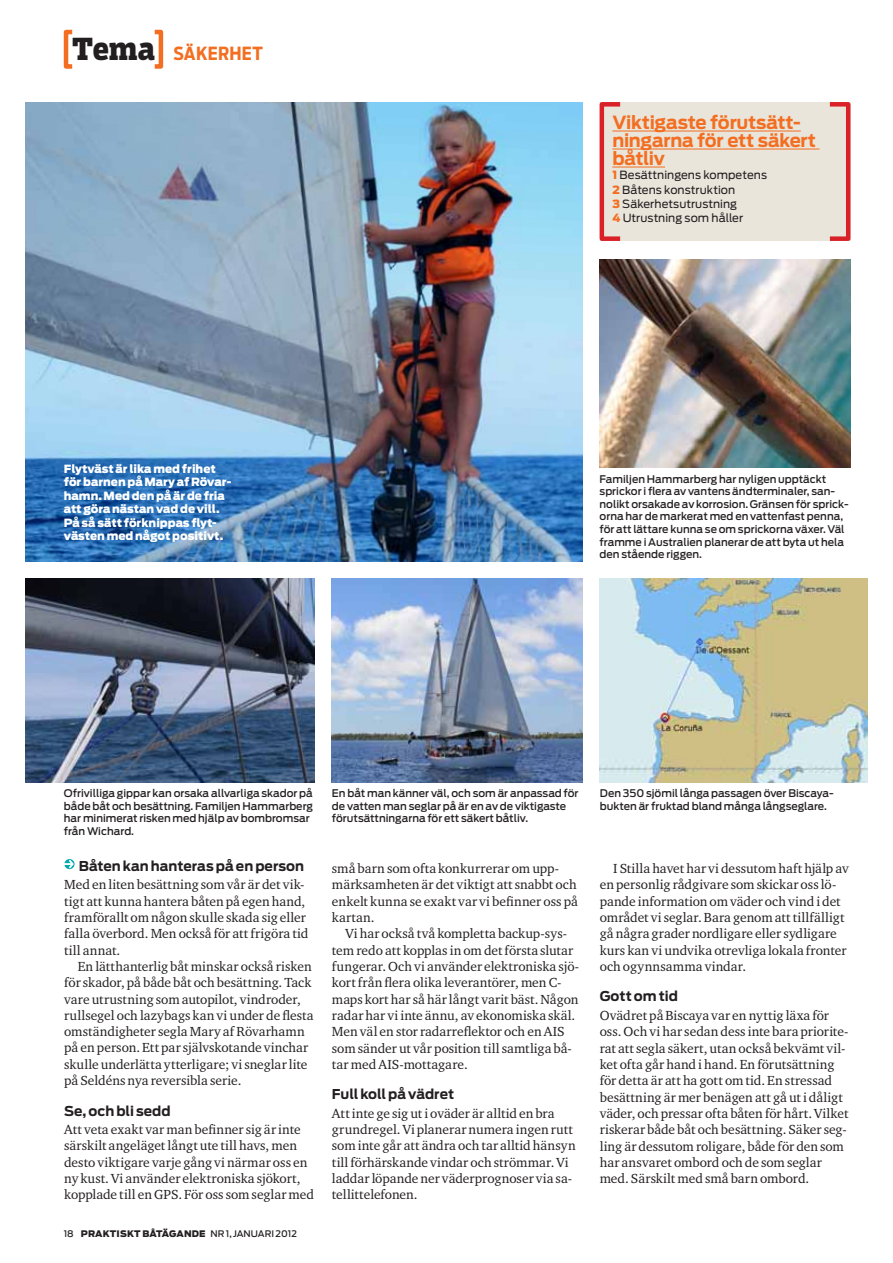
<style>
.page{position:relative;width:893px;height:1263px;background:#fff}
.page>*{position:absolute;margin:0;border:0;box-sizing:border-box;transform-origin:0 0}
.t1{font:700 18px/18px "Antenna";letter-spacing:-.015em;color:#f36e21}
.t2{font:700 18px "Antenna Cond";letter-spacing:.015em;color:#f36e21}
.t3{font:13.5px/16.4px "Charter ITC Regu OS";color:#231f20}
.t4{font:700 13.5px "Antenna";color:#231f20}
.t5{font:900 11.25px/13.5px "Antenna";color:#fff}
.t6{font:11.25px/14.2px "Antenna";letter-spacing:.005em;color:#231f20}
.t7{font:500 10.5px/12.6px "Antenna";color:#231f20}
.t8{font:900 9px "Antenna";letter-spacing:.015em;color:#231f20}
.t9{font:500 9px "Antenna";color:#231f20}
.s1{font-family:"Boomer Serif Cond";font-weight:800;font-size:30px;color:#231f20}
.s2{font-weight:900;color:#f36e21}
.s3{font-weight:500}
</style>
<div class="page">
<div style="left:64px;top:30px;width:10px;height:39px;border:4px solid #f36e21"></div>
<div style="left:152px;top:30px;width:11px;height:39px;border:4px solid #f36e21"></div>
<img style="left:26px;top:102px;width:557px;height:459px">
<div style="left:600px;top:102px;width:250px;height:139px;background:#e9e5db"></div>
<hr style="left:612px;top:131px;width:189px;height:1px;background:#f36e21">
<hr style="left:612px;top:149px;width:207px;height:1px;background:#f36e21">
<hr style="left:612px;top:167px;width:53px;height:1px;background:#f36e21">
<div style="left:600px;top:102px;width:22px;height:139px;border:4px solid #da2128"></div>
<div style="left:828px;top:102px;width:22px;height:139px;border:4px solid #da2128"></div>
<svg style="left:64px;top:859px;width:11px;height:10px"></svg>
<img style="left:26px;top:578px;width:289px;height:204px">
<img style="left:600px;top:259px;width:251px;height:209px">
<img style="left:600px;top:578px;width:268px;height:204px">
<img style="left:332px;top:578px;width:251px;height:204px">
<h1 class="t2" style="left:72px;top:43px;width:192px"><span class="s1">Tema</span> SÄKERHET</h1>
<p class="t5" style="left:64px;top:462px;width:169px">Flytväst är lika med frihet för barnen på Mary af Rövar&shy;hamn. Med den på är de fria att göra nästan vad de vill.<br>På så sätt förknippas flyt&shy;västen med något positivt.</p>
<h1 class="t1" style="left:612px;top:114px;width:205px">Viktigaste förutsätt&shy;ningarna för ett säkert båtliv</h1>
<p class="t6" style="left:612px;top:168px;width:156px"><span class="s2">1</span> Besättningens kompetens<br><span class="s2">2</span> Båtens konstruktion<br><span class="s2">3</span> Säkerhetsutrustning<br><span class="s2">4</span> Utrustning som håller</p>
<p class="t7" style="left:600px;top:472px;width:250px">Familjen Hammarberg har nyligen upptäckt sprickor i flera av vantens ändterminaler, san&shy;nolikt orsakade av korrosion. Gränsen för sprick&shy;orna har de markerat med en vattenfast penna, för att lättare kunna se om sprickorna växer. Väl framme i Australien planerar de att byta ut hela den stående riggen.</p>
<p class="t7" style="left:64px;top:787px;width:251px">Ofrivilliga gippar kan orsaka allvarliga skador på både båt och besättning. Familjen Hammarberg har minimerat risken med hjälp av bombromsar från Wichard.</p>
<p class="t7" style="left:332px;top:787px;width:248px">En båt man känner väl, och som är anpassad för de vatten man seglar på är en av de viktigaste förutsättningarna för ett säkert båtliv.</p>
<p class="t7" style="left:600px;top:787px;width:235px">Den 350 sjömil långa passagen över Biscaya&shy;bukten är fruktad bland många långseglare.</p>
<p class="t4" style="left:79px;top:858px;width:227px">Båten kan hanteras på en person</p>
<p class="t3" style="left:64px;top:876px;width:246px">Med en liten besättning som vår är det vik&shy;tigt att kunna hantera båten på egen hand, framförallt om någon skulle skada sig eller falla överbord. Men också för att frigöra tid till annat.</p>
<p class="t3" style="left:64px;top:958px;width:251px;text-indent:14px">En lätthanterlig båt minskar också risken för skador, på både båt och besättning. Tack vare utrustning som autopilot, vindroder, rullsegel och lazybags kan vi under de flesta omständigheter segla Mary af Rövarhamn på en person. Ett par självskotande vinchar skulle underlätta ytterligare; vi sneglar lite på Seldéns nya reversibla serie.</p>
<p class="t4" style="left:64px;top:1102px;width:108px">Se, och bli sedd</p>
<p class="t3" style="left:64px;top:1121px;width:251px">Att veta exakt var man befinner sig är inte särskilt angeläget långt ute till havs, men desto viktigare varje gång vi närmar oss en ny kust. Vi använder elektroniska sjökort, kopplade till en GPS. För oss som seglar med</p>
<p class="t8" style="left:64px;top:1228px;width:143px"><span class="s3">18</span> praktiskt båtägande</p>
<p class="t9" style="left:210px;top:1228px;width:88px">nr 1, JANUARI 2012</p>
<p class="t3" style="left:332px;top:860px;width:247px">små barn som ofta konkurrerar om upp&shy;märksamheten är det viktigt att snabbt och enkelt kunna se exakt var vi befinner oss på kartan.</p>
<p class="t3" style="left:332px;top:925px;width:249px;text-indent:14px">Vi har också två kompletta backup-sys&shy;tem redo att kopplas in om det första slutar fungerar. Och vi använder elektroniska sjö&shy;kort från flera olika leverantörer, men C&shy;maps kort har så här långt varit bäst. Någon radar har vi inte ännu, av ekonomiska skäl.<br>Men väl en stor radarreflektor och en AIS som sänder ut vår position till samtliga bå&shy;tar med AIS-mottagare.</p>
<p class="t4" style="left:332px;top:1086px;width:124px">Full koll på vädret</p>
<p class="t3" style="left:332px;top:1105px;width:245px">Att inte ge sig ut i oväder är alltid en bra grundregel. Vi planerar numera ingen rutt som inte går att ändra och tar alltid hänsyn till förhärskande vindar och strömmar. Vi laddar löpande ner väderprognoser via sa&shy;tellittelefonen.</p>
<p class="t3" style="left:600px;top:860px;width:251px;text-indent:14px">I Stilla havet har vi dessutom haft hjälp av en personlig rådgivare som skickar oss lö&shy;pande information om väder och vind i det området vi seglar. Bara genom att tillfälligt gå några grader nordligare eller sydligare kurs kan vi undvika otrevliga lokala fronter och ogynnsamma vindar.</p>
<p class="t4" style="left:600px;top:988px;width:80px">Gott om tid</p>
<p class="t3" style="left:600px;top:1007px;width:250px">Ovädret på Biscaya var en nyttig läxa för oss. Och vi har sedan dess inte bara priorite&shy;rat att segla säkert, utan också bekvämt vil&shy;ket ofta går hand i hand. En förutsättning för detta är att ha gott om tid. En stressad besättning är mer benägen att gå ut i dåligt väder, och pressar ofta båten för hårt. Vilket riskerar både båt och besättning. Säker seg&shy;ling är dessutom roligare, både för den som har ansvaret ombord och de som seglar med. Särskilt med små barn ombord.</p>
</div>
